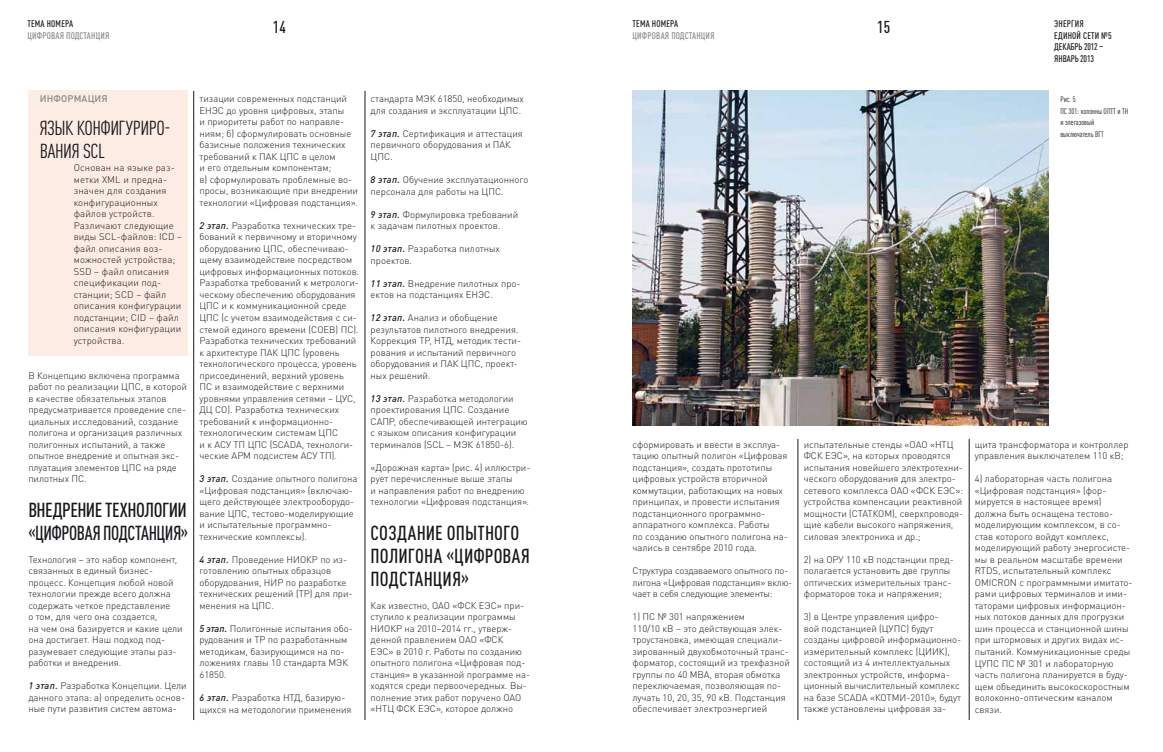
<style>
.page{position:relative;width:1163px;height:752px;background:#fff}
.page>*{position:absolute;margin:0;border:0;box-sizing:border-box;transform-origin:0 0}
.t1{font:500 condensed 20px/23px "DIN Pro";letter-spacing:-.02em;color:#1a171c}
.t2{font:condensed 20px/23px "DIN Pro";letter-spacing:-.025em;color:#1a171c}
.t3{font:500 condensed 17px "DIN Pro";color:#1a171c}
.t4{font:300 9.5px/11.5px "DIN Pro";color:#1a171c}
.t5{font:300 9.5px/11.5px "DIN Pro";letter-spacing:-.02em;color:#1a171c}
.t6{font:500 condensed 9.5px/11.5px "DIN Pro";letter-spacing:-.005em;color:#1a171c}
.t7{font:500 condensed 9.5px "DIN Pro";letter-spacing:.02em;color:#87888a}
.t8{font:500 condensed 9.5px "DIN Pro";letter-spacing:.02em;color:#1a171c}
.t9{font:500 9.5px "DIN Pro";letter-spacing:.02em;color:#87888a}
.t10{font:condensed 8px/11.5px "DIN Pro";color:#1a171c}
.s1{font-weight:500;font-style:italic}
</style>
<div class="page">
<hr style="left:193px;top:91px;width:1px;height:628px;background:#1a171c">
<hr style="left:365px;top:91px;width:1px;height:628px;background:#1a171c">
<hr style="left:797px;top:438px;width:1px;height:281px;background:#1a171c">
<hr style="left:968px;top:438px;width:1px;height:281px;background:#1a171c">
<div style="left:28px;top:91px;width:160px;height:265px;background:#fdece4"></div>
<img style="left:632px;top:91px;width:416px;height:334px">
<p class="t8" style="left:27px;top:17px;width:25px">тема НОМЕРА</p>
<p class="t7" style="left:27px;top:28px;width:83px">Цифровая подстанция</p>
<h2 class="t3" style="left:273px;top:14px;width:15px">14</h2>
<p class="t9" style="left:40px;top:91px;width:70px">ИНФОРМАЦИЯ</p>
<h1 class="t2" style="left:40px;top:114px;width:132px">Язык конфигуриро&shy;вания SCL</h1>
<p class="t4" style="left:74px;top:161px;width:110px">Основан на языке раз&shy;метки XML и предна&shy;значен для создания конфигурационных файлов устройств.<br>Различают следующие виды SCL-файлов: ICD – файл описания воз&shy;можностей устройства;<br>SSD – файл описания спецификации под&shy;станции; SCD – файл описания конфигурации подстанции; CID – файл описания конфигурации устройства.</p>
<p class="t4" style="left:28px;top:368px;width:160px">В Концепцию включена программа работ по реализации ЦПС, в которой в качестве обязательных этапов предусматривается проведение спе&shy;циальных исследований, создание полигона и организация различных полигонных испытаний, а также опытное внедрение и опытная экс&shy;плуатация элементов ЦПС на ряде пилотных ПС.</p>
<h1 class="t1" style="left:28px;top:496px;width:161px">Внедрение технологии «Цифровая подстанция»</h1>
<p class="t4" style="left:28px;top:552px;width:156px">Технология – это набор компонент, связанных в единый бизнес&shy;процесс. Концепция любой новой технологии прежде всего должна содержать четкое представление<br>о том, для чего она создается,<br>на чем она базируется и какие цели она достигает. Наш подход под&shy;разумевает следующие этапы раз&shy;работки и внедрения.</p>
<p class="t4" style="left:28px;top:679px;width:160px"><span class="s1">1 этап.</span> Разработка Концепции. Цели данного этапа: а) определить основ&shy;ные пути развития систем автома-</p>
<p class="t4" style="left:199px;top:92px;width:160px">тизации современных подстанций<br>ЕНЭС до уровня цифровых, этапы<br>и приоритеты работ по направле&shy;ниям; б) сформулировать основные базисные положения технических требований к ПАК ЦПС в целом<br>и его отдельным компонентам;<br>в) сформулировать проблемные во&shy;просы, возникающие при внедрении технологии «Цифровая подстанция».</p>
<p class="t4" style="left:199px;top:219px;width:161px"><span class="s1">2 этап.</span> Разработка технических тре&shy;бований к первичному и вторичному оборудованию ЦПС, обеспечиваю&shy;щему взаимодействие посредством цифровых информационных потоков.<br>Разработка требований к метрологи&shy;ческому обеспечению оборудования ЦПС и к коммуникационной среде ЦПС (с учетом взаимодействия с си&shy;стемой единого времени (СОЕВ) ПС).<br>Разработка технических требований к архитектуре ПАК ЦПС (уровень технологического процесса, уровень присоединений, верхний уровень<br>ПС и взаимодействие с верхними уровнями управления сетями – ЦУС, ДЦ СО). Разработка технических требований к информационно&shy;технологическим системам ЦПС<br>и к АСУ ТП ЦПС (SCADA, технологи&shy;ческие АРМ подсистем АСУ ТП).</p>
<p class="t4" style="left:199px;top:472px;width:159px"><span class="s1">3 этап.</span> Создание опытного полигона «Цифровая подстанция» (включаю&shy;щего действующее электрооборудо&shy;вание ЦПС, тестово‑моделирующие и испытательные программно&shy;технические комплексы).</p>
<p class="t4" style="left:199px;top:552px;width:154px"><span class="s1">4 этап.</span> Проведение НИОКР по из&shy;готовлению опытных образцов оборудования, НИР по разработке технических решений (ТР) для при&shy;менения на ЦПС.</p>
<p class="t4" style="left:199px;top:621px;width:155px"><span class="s1">5 этап.</span> Полигонные испытания обо&shy;рудования и ТР по разработанным методикам, базирующимся на по&shy;ложениях главы 10 стандарта МЭК<br>61850.</p>
<p class="t4" style="left:199px;top:690px;width:153px"><span class="s1">6 этап.</span> Разработка НТД, базирую&shy;щихся на методологии применения</p>
<p class="t4" style="left:370px;top:92px;width:155px">стандарта МЭК 61850, необходимых для создания и эксплуатации ЦПС.</p>
<p class="t4" style="left:370px;top:127px;width:154px"><span class="s1">7 этап.</span> Сертификация и аттестация первичного оборудования и ПАК<br>ЦПС.</p>
<p class="t4" style="left:370px;top:173px;width:159px"><span class="s1">8 этап.</span> Обучение эксплуатационного персонала для работы на ЦПС.</p>
<p class="t4" style="left:370px;top:207px;width:149px"><span class="s1">9 этап.</span> Формулировка требований к задачам пилотных проектов.</p>
<p class="t4" style="left:370px;top:242px;width:131px"><span class="s1">10 этап.</span> Разработка пилотных проектов.</p>
<p class="t4" style="left:370px;top:276px;width:151px"><span class="s1">11 этап.</span> Внедрение пилотных про&shy;ектов на подстанциях ЕНЭС.</p>
<p class="t4" style="left:370px;top:311px;width:152px"><span class="s1">12 этап.</span> Анализ и обобщение результатов пилотного внедрения.<br>Коррекция ТР, НТД, методик тести&shy;рования и испытаний первичного оборудования и ПАК ЦПС, проект&shy;ных решений.</p>
<p class="t4" style="left:370px;top:391px;width:158px"><span class="s1">13 этап.</span> Разработка методологии проектирования ЦПС. Создание<br>САПР, обеспечивающей интеграцию с языком описания конфигурации терминалов (SCL – МЭК 61850-6).</p>
<p class="t4" style="left:370px;top:460px;width:161px">«Дорожная карта» (рис. 4) иллюстри&shy;рует перечисленные выше этапы<br>и направления работ по внедрению технологии «Цифровая подстанция».</p>
<h1 class="t1" style="left:370px;top:519px;width:10px">СОЗДАНИЕ</h1>
<h1 class="t1" style="left:447px;top:519px;width:28px">ОПЫТНОГО</h1>
<h1 class="t1" style="left:370px;top:542px;width:19px">ПОЛИГОНА</h1>
<h1 class="t1" style="left:446px;top:542px;width:28px">«ЦИФРОВАЯ</h1>
<h1 class="t1" style="left:370px;top:565px;width:19px">ПОДСТАН</h1>
<h1 class="t1" style="left:433px;top:565px;width:38px">ЦИЯ»</h1>
<p class="t4" style="left:370px;top:598px;width:161px">Как известно, ОАО «ФСК ЕЭС» при&shy;ступило к реализации программы<br>НИОКР на 2010–2014 гг., утверж&shy;денной правлением ОАО «ФСК<br>ЕЭС» в 2010 г. Работы по созданию опытного полигона «Цифровая под&shy;станция» в указанной программе на&shy;ходятся среди первоочередных. Вы&shy;полнение этих работ поручено ОАО «НТЦ ФСК ЕЭС», которое должно</p>
<p class="t8" style="left:632px;top:17px;width:25px">тема НОМЕРА</p>
<p class="t7" style="left:632px;top:28px;width:83px">Цифровая подстанция</p>
<h2 class="t3" style="left:876px;top:14px;width:15px">15</h2>
<p class="t6" style="left:1054px;top:17px;width:59px">энергия единой сети №5 декабрь 2012 – январь 2013</p>
<p class="t10" style="left:1060px;top:93px;width:66px">Рис. 5<br>ПС 301: колонны ОПТТ и ТН и элегазовый выключатель ВГТ</p>
<p class="t4" style="left:632px;top:437px;width:157px">сформировать и ввести в эксплуа&shy;тацию опытный полигон «Цифровая подстанция», создать прототипы цифровых устройств вторичной коммутации, работающих на новых принципах, и провести испытания подстанционного программно&shy;аппаратного комплекса. Работы<br>по созданию опытного полигона на&shy;чались в сентябре 2010 года.</p>
<p class="t5" style="left:632px;top:564px;width:161px">Структура создаваемого опытного по&shy;лигона «Цифровая подстанция» вклю&shy;чает в себя следующие элементы:</p>
<p class="t4" style="left:632px;top:610px;width:159px">1) ПС № 301 напряжением<br>110/10 кВ – это действующая элек&shy;троустановка, имеющая специали&shy;зированный двухобмоточный транс&shy;форматор, состоящий из трехфазной группы по 40 МВА, вторая обмотка переключаемая, позволяющая по&shy;лучать 10, 20, 35, 90 кВ. Подстанция обеспечивает электроэнергией</p>
<p class="t4" style="left:803px;top:437px;width:161px">испытательные стенды «ОАО «НТЦ ФСК ЕЭС», на которых проводятся испытания новейшего электротехни&shy;ческого оборудования для электро&shy;сетевого комплекса ОАО «ФСК ЕЭС»: устройства компенсации реактивной мощности (СТАТКОМ), сверхпроводя&shy;щие кабели высокого напряжения, силовая электроника и др.;</p>
<p class="t4" style="left:803px;top:552px;width:151px">2) на ОРУ 110 кВ подстанции пред&shy;полагается установить две группы оптических измерительных транс&shy;форматоров тока и напряжения;</p>
<p class="t4" style="left:803px;top:610px;width:159px">3) в Центре управления цифро-<br>вой подстанцией (ЦУПС) будут созданы цифровой информационно&shy;измерительный комплекс (ЦИИК), состоящий из 4 интеллектуальных электронных устройств, информа&shy;ционный вычислительный комплекс на базе SCADA «КОТМИ‑2010», будут также установлены цифровая за-</p>
<p class="t4" style="left:974px;top:437px;width:155px">щита трансформатора и контроллер управления выключателем 110 кВ;</p>
<p class="t4" style="left:974px;top:472px;width:159px">4) лабораторная часть полигона «Цифровая подстанция» (фор&shy;мируется в настоящее время) должна быть оснащена тестово&shy;моделирующим комплексом, в со&shy;став которого войдут комплекс, моделирующий работу энергосисте&shy;мы в реальном масштабе времени<br>RTDS, испытательный комплекс<br>OMICRON с программными имитато&shy;рами цифровых терминалов и ими&shy;таторами цифровых информацион&shy;ных потоков данных для прогрузки шин процесса и станционной шины при штормовых и других видах ис&shy;пытаний. Коммуникационные среды<br>ЦУПС ПС № 301 и лабораторную часть полигона планируется в буду&shy;щем объединить высокоскоростным волоконно-оптическим каналом связи.</p>
</div>
